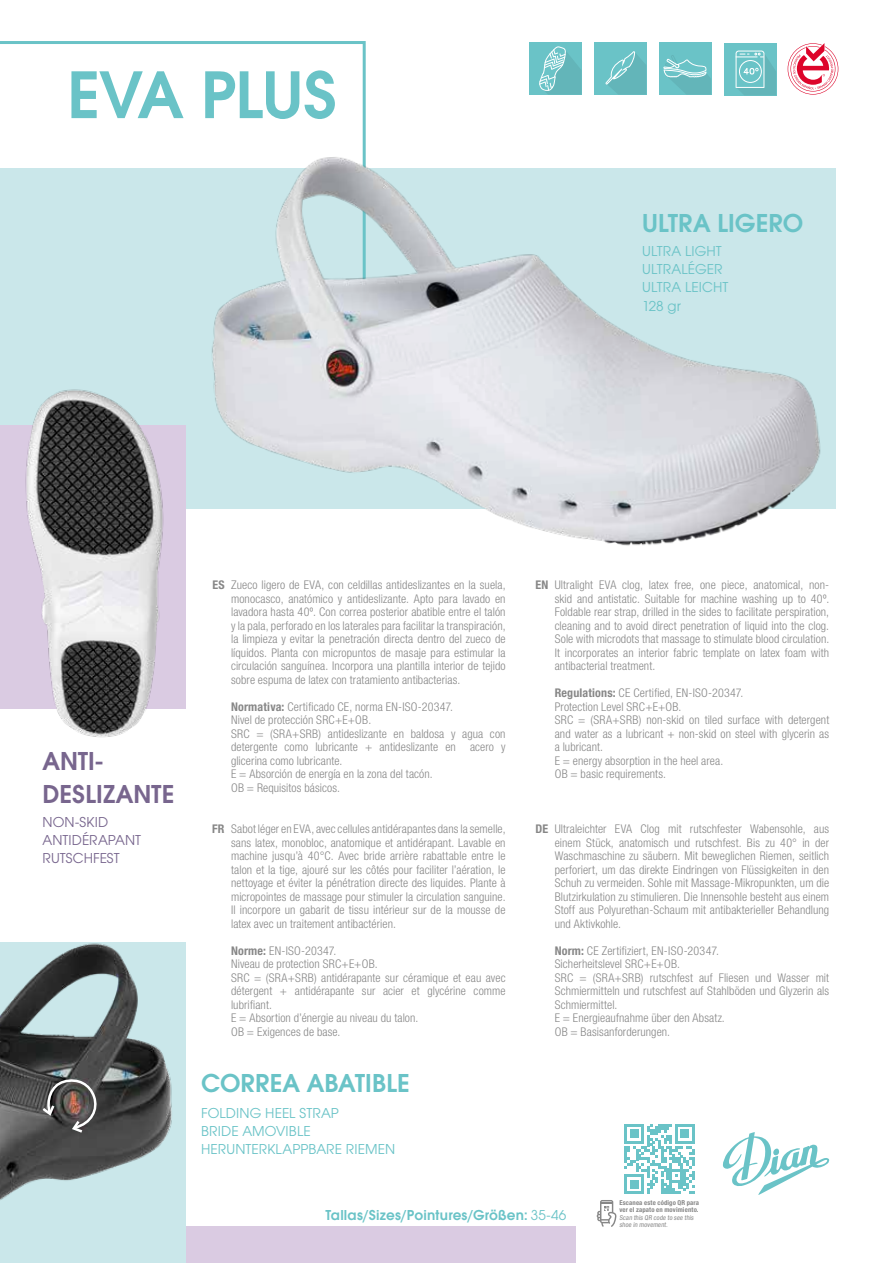
<style>
.page{position:relative;width:893px;height:1263px;background:#fff}
.page>*{position:absolute;margin:0;border:0;box-sizing:border-box;transform-origin:0 0}
.t1{font:600 70.2px "Avant Garde ITC";letter-spacing:-.015em;color:#6ac3c7}
.t2{font:600 27px "Avant Garde ITC";color:#6ac3c7}
.t3{font:600 27px/32.4px "Avant Garde ITC";color:#78668e}
.t4{font:15px/18px "Avant Garde ITC";letter-spacing:.005em;color:#6ac3c7}
.t5{font:600 15px "Avant Garde ITC";letter-spacing:.01em;color:#6ac3c7}
.t6{font:15px/18px "Avant Garde ITC";letter-spacing:.005em;color:#78668e}
.t7{font:300 condensed 12px/13.5px "Helvetica Neue LT Std";letter-spacing:.01em;color:#878787;text-align:justify}
.t8{font:700 condensed 12px "Helvetica Neue LT Std";letter-spacing:.015em;color:#878787}
.t9{font:700 condensed 6.75px/6.8px "Helvetica Neue LT Std";letter-spacing:.025em;color:#878787}
.t10{font:condensed 6.75px/6.8px "Helvetica Neue LT Std";color:#878787}
.s1{font-weight:700}
.s2{font-weight:400}
</style>
<div class="page">
<svg style="left:723px;top:1132px;width:107px;height:63px"></svg>
<div style="left:0;top:1227px;width:576px;height:36px;background:#dacbe2"></div>
<div style="left:0;top:942px;width:186px;height:321px;background:#cae7ea"></div>
<div style="left:0;top:425px;width:186px;height:283px;background:#dacbe2"></div>
<svg style="left:0;top:41px;width:366px;height:384px"></svg>
<div style="left:659px;top:43px;width:52px;height:52px;background:#6ac3c7"></div>
<svg style="left:663px;top:55px;width:48px;height:39px"></svg>
<div style="left:529px;top:43px;width:52px;height:52px;background:#6ac3c7"></div>
<svg style="left:539px;top:46px;width:42px;height:48px"></svg>
<div style="left:594px;top:43px;width:52px;height:52px;background:#6ac3c7"></div>
<svg style="left:605px;top:51px;width:41px;height:43px"></svg>
<svg style="left:788px;top:43px;width:50px;height:52px"></svg>
<div style="left:724px;top:43px;width:52px;height:52px;background:#6ac3c7"></div>
<svg style="left:736px;top:51px;width:40px;height:44px"></svg>
<img style="left:199px;top:154px;width:637px;height:392px">
<img style="left:19px;top:383px;width:149px;height:355px">
<img style="left:0;top:943px;width:172px;height:257px">
<svg style="left:40px;top:1074px;width:61px;height:61px"></svg>
<svg style="left:597px;top:1200px;width:20px;height:27px"></svg>
<svg style="left:624px;top:1124px;width:71px;height:70px"></svg>
<h1 class="t1" style="left:67px;top:54px;width:271px">EVA PLUS</h1>
<h2 class="t2" style="left:642px;top:207px;width:163px">ULTRA LIGERO</h2>
<p class="t4" style="left:642px;top:242px;width:88px">ULTRA LIGHT<br>ULTRALÉGER<br>ULTRA LEICHT</p>
<p class="t4" style="left:642px;top:297px;width:41px">128 gr</p>
<h2 class="t3" style="left:43px;top:745px;width:133px">ANTI-<br>DESLIZANTE</h2>
<p class="t6" style="left:43px;top:813px;width:100px">NON-SKID<br>ANTIDÉRAPANT<br>RUTSCHFEST</p>
<p class="t8" style="left:212px;top:578px;width:14px">ES</p>
<p class="t8" style="left:535px;top:578px;width:14px">EN</p>
<p class="t7" style="left:555px;top:578px;width:276px">Ultralight EVA clog, latex free, one piece, anatomical, non&shy;skid and antistatic. Suitable for machine washing up to 40º.<br>Foldable rear strap, drilled in the sides to facilitate perspiration, cleaning and to avoid direct penetration of liquid into the clog.<br>Sole with microdots that massage to stimulate blood circulation.<br>It incorporates an interior fabric template on latex foam with antibacterial treatment.</p>
<p class="t7" style="left:555px;top:686px;width:276px;text-align:left"><span class="s1">Regulations:</span> CE Certified, EN-ISO-20347.<br>Protection Level SRC+E+OB.<br>SRC = (SRA+SRB) non-skid on tiled surface with detergent and water as a lubricant + non-skid on steel with glycerin as a lubricant.<br>E = energy absorption in the heel area.<br>OB = basic requirements.</p>
<p class="t7" style="left:231px;top:578px;width:276px">Zueco ligero de EVA, con celdillas antideslizantes en la suela, monocasco, anatómico y antideslizante. Apto para lavado en lavadora hasta 40º. Con correa posterior abatible entre el talón y la pala, perforado en los laterales para facilitar la transpiración, la limpieza y evitar la penetración directa dentro del zueco de líquidos. Planta con micropuntos de masaje para estimular la circulación sanguínea. Incorpora una plantilla interior de tejido sobre espuma de latex con tratamiento antibacterias.</p>
<p class="t7" style="left:231px;top:700px;width:276px;text-align:left"><span class="s1">Normativa:</span> Certificado CE, norma EN-ISO-20347.<br>Nivel de protección SRC+E+OB.<br>SRC = (SRA+SRB) antideslizante en baldosa y agua con detergente como lubricante + antideslizante en acero y glicerina como lubricante.<br>E = Absorción de energía en la zona del tacón.<br>OB = Requisitos básicos.</p>
<p class="t7" style="left:231px;top:822px;width:276px">Sabot léger en EVA, avec cellules antidérapantes dans la semelle, sans latex, monobloc, anatomique et antidérapant. Lavable en machine jusqu’à 40°C. Avec bride arrière rabattable entre le talon et la tige, ajouré sur les côtés pour faciliter l’aération, le nettoyage et éviter la pénétration directe des liquides. Plante à micropointes de massage pour stimuler la circulation sanguine.<br>Il incorpore un gabarit de tissu intérieur sur de la mousse de latex avec un traitement antibactérien.</p>
<p class="t7" style="left:231px;top:944px;width:276px;text-align:left"><span class="s1">Norme:</span> EN-ISO-20347.<br>Niveau de protection SRC+E+OB.<br>SRC = (SRA+SRB) antidérapante sur céramique et eau avec détergent + antidérapante sur acier et glycérine comme lubrifiant.<br>E = Absortion d’énergie au niveau du talon.<br>OB = Exigences de base.</p>
<p class="t7" style="left:555px;top:822px;width:276px">Ultraleichter EVA Clog mit rutschfester Wabensohle, aus einem Stück, anatomisch und rutschfest. Bis zu 40° in der Waschmaschine zu säubern. Mit beweglichen Riemen, seitlich perforiert, um das direkte Eindringen von Flüssigkeiten in den Schuh zu vermeiden. Sohle mit Massage-Mikropunkten, um die Blutzirkulation zu stimulieren. Die Innensohle besteht aus einem Stoff aus Polyurethan-Schaum mit antibakterieller Behandlung und Aktivkohle.</p>
<p class="t7" style="left:555px;top:944px;width:276px;text-align:left"><span class="s1">Norm:</span> CE Zertifiziert, EN-ISO-20347.<br>Sicherheitslevel SRC+E+OB.<br>SRC = (SRA+SRB) rutschfest auf Fliesen und Wasser mit Schmiermitteln und rutschfest auf Stahlböden und Glyzerin als Schmiermittel.<br>E = Energieaufnahme über den Absatz.<br>OB = Basisanforderungen.</p>
<p class="t8" style="left:212px;top:822px;width:14px">FR</p>
<p class="t8" style="left:535px;top:822px;width:14px">DE</p>
<h2 class="t2" style="left:201px;top:1067px;width:210px">CORREA ABATIBLE</h2>
<p class="t4" style="left:201px;top:1104px;width:196px">FOLDING HEEL STRAP<br>BRIDE AMOVIBLE<br>HERUNTERKLAPPBARE RIEMEN</p>
<p class="t5" style="left:325px;top:1206px;width:242px">Tallas/Sizes/Pointures/Größen: <span class="s2">35-46</span></p>
<p class="t9" style="left:619px;top:1199px;width:81px">Escanea este código QR para ver el zapato en movimiento.</p>
<p class="t10" style="left:619px;top:1214px;width:77px">Scan this QR code to see this shoe in movement.</p>
</div>
